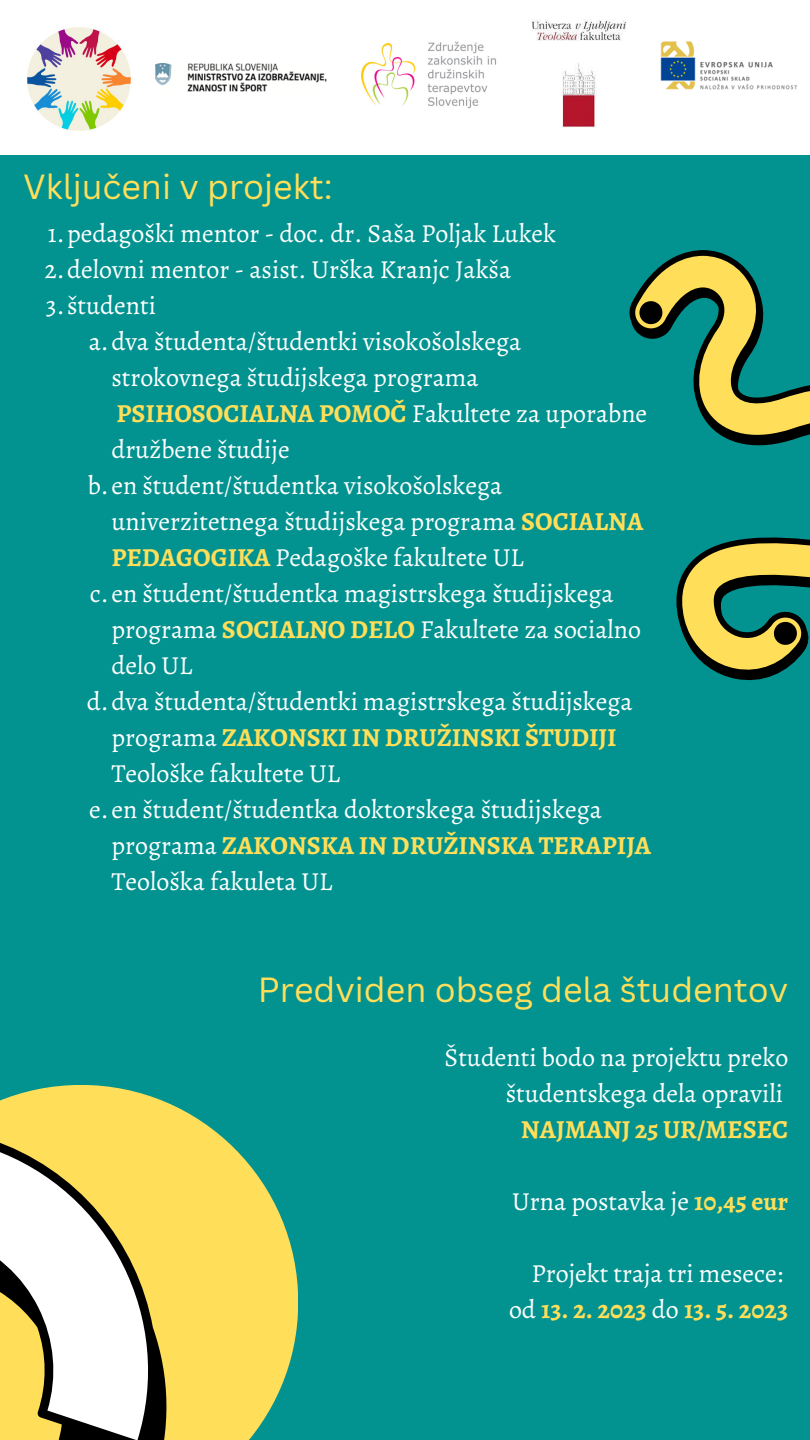
<style>
.page{position:relative;width:810px;height:1440px;background:#029390}
.page>*{position:absolute;margin:0;border:0;box-sizing:border-box;transform-origin:0 0}
.t1{font:34px "Canva Sans";color:#ffde59}
.t2{font:26px/36px "Alegreya";color:#fff;text-align:right}
.t3{font:700 26px "Alegreya";color:#ffde59}
.s1{font-weight:700;color:#ffde59}
.s2{font-weight:400;color:#fff}
</style>
<div class="page">
<div style="left:0;top:0;width:810px;height:155px;background:#fff"></div>
<img style="left:155px;top:63px;width:171px;height:29px">
<img style="left:660px;top:41px;width:137px;height:49px">
<img style="left:531px;top:20px;width:95px;height:108px">
<img style="left:27px;top:27px;width:104px;height:104px">
<img style="left:361px;top:41px;width:135px;height:68px">
<svg style="left:629px;top:250px;width:181px;height:431px"></svg>
<svg style="left:0;top:1085px;width:298px;height:355px;fill:#ffde59"></svg>
<svg style="left:0;top:1138px;width:240px;height:302px;background:#e5d389"></svg>
<h1 class="t1" style="left:23px;top:163px;width:311px">Vključeni v projekt:</h1>
<p class="t2" style="left:44px;top:216px;width:513px;text-align:left">1.pedagoški mentor - doc. dr. Saša Poljak Lukek<br>2.delovni mentor - asist. Urška Kranjc Jakša<br>3.študenti</p>
<p class="t2" style="left:89px;top:324px;width:434px">a.dva študenta/študentki visokošolskega</p>
<p class="t2" style="left:111px;top:360px;width:369px">strokovnega študijskega programa</p>
<p class="t2" style="left:117px;top:396px;width:532px"><span class="s1">PSIHOSOCIALNA POMOČ</span> Fakultete za uporabne</p>
<p class="t2" style="left:111px;top:432px;width:180px">družbene študije</p>
<p class="t2" style="left:88px;top:468px;width:416px">b.en študent/študentka visokošolskega</p>
<p class="t2" style="left:111px;top:504px;width:534px">univerzitetnega študijskega programa <span class="s1">SOCIALNA</span></p>
<p class="t2" style="left:111px;top:540px;width:414px"><span class="s1">PEDAGOGIKA</span> Pedagoške fakultete UL</p>
<p class="t2" style="left:90px;top:576px;width:525px">c.en študent/študentka magistrskega študijskega</p>
<p class="t2" style="left:111px;top:612px;width:531px">programa <span class="s1">SOCIALNO DELO</span> Fakultete za socialno</p>
<p class="t2" style="left:111px;top:648px;width:82px">delo UL</p>
<p class="t2" style="left:87px;top:684px;width:547px">d.dva študenta/študentki magistrskega študijskega</p>
<p class="t3" style="left:111px;top:720px;width:507px"><span class="s2">programa</span> ZAKONSKI IN DRUŽINSKI ŠTUDIJI</p>
<p class="t2" style="left:111px;top:756px;width:230px">Teološke fakultete UL</p>
<p class="t2" style="left:89px;top:792px;width:514px">e.en študent/študentka doktorskega študijskega</p>
<p class="t3" style="left:111px;top:828px;width:541px"><span class="s2">programa</span> ZAKONSKA IN DRUŽINSKA TERAPIJA</p>
<p class="t2" style="left:111px;top:864px;width:223px">Teološka fakuleta UL</p>
<h1 class="t1" style="left:258px;top:966px;width:532px">Predviden obseg dela študentov</h1>
<p class="t2" style="left:445px;top:1039px;width:345px">Študenti bodo na projektu preko študentskega dela opravili</p>
<p class="t3" style="left:521px;top:1111px;width:269px">NAJMANJ 25 UR/MESEC</p>
<p class="t2" style="left:512px;top:1183px;width:278px">Urna postavka je <span class="s1">10,45 eur</span></p>
<p class="t2" style="left:509px;top:1255px;width:281px">Projekt traja tri mesece: od <span class="s1">13. 2. 2023</span> do <span class="s1">13. 5. 2023</span></p>
</div>
